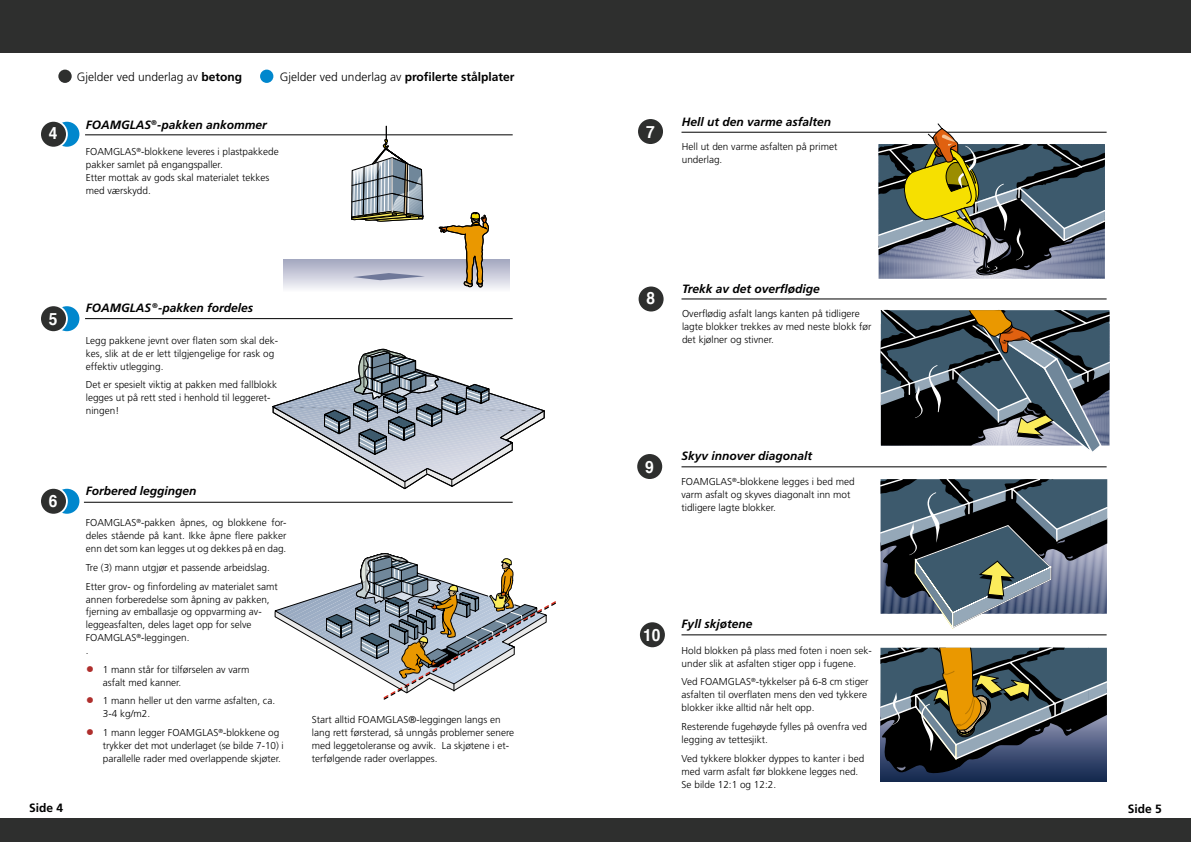
<style>
.page{position:relative;width:1191px;height:842px;background:#fff}
.page>*{position:absolute;margin:0;border:0;box-sizing:border-box;transform-origin:0 0}
.t1{font:700 16.9px "Helvetica";color:#fff;scale:.92 1}
.t2{font:italic 700 12px "Frutiger LT Std";color:#000}
.t3{font:300 12px "Frutiger LT Std";color:#000}
.t4{font:700 12px "Frutiger LT Std";color:#000}
.t5{font:300 10px/13px "Frutiger LT Std";color:#000}
.s1{font-weight:700}
.s2{font-size:17px;color:#af2f2d}
</style>
<div class="page">
<div style="left:0;top:0;width:1191px;height:53px;background:#2e2f2e"></div>
<div style="left:0;top:819px;width:1191px;height:23px;background:#2e2f2e"></div>
<hr style="left:681px;top:132px;width:425px;height:1px;background:#000">
<svg style="left:880px;top:309px;width:230px;height:143px;background:#525c61"></svg>
<svg style="left:880px;top:479px;width:228px;height:150px;background:#5d6a76"></svg>
<hr style="left:880px;top:781px;width:227px;height:1px;background:#14284c">
<hr style="left:880px;top:780px;width:227px;height:1px;background:#152a4e">
<hr style="left:880px;top:779px;width:227px;height:1px;background:#162b4f">
<hr style="left:880px;top:778px;width:227px;height:1px;background:#172c51">
<hr style="left:880px;top:777px;width:227px;height:1px;background:#192d52">
<hr style="left:880px;top:776px;width:227px;height:1px;background:#1a2e54">
<svg style="left:880px;top:647px;width:227px;height:129px;background:#4e5556"></svg>
<hr style="left:283px;top:259px;width:226px;height:1px;background:#a3a8c0">
<hr style="left:283px;top:260px;width:226px;height:1px;background:#a6aac1">
<hr style="left:283px;top:261px;width:226px;height:1px;background:#a8acc3">
<hr style="left:283px;top:262px;width:226px;height:1px;background:#abaec4">
<hr style="left:283px;top:263px;width:226px;height:1px;background:#adb1c6">
<hr style="left:283px;top:264px;width:226px;height:1px;background:#b0b3c8">
<hr style="left:283px;top:265px;width:226px;height:1px;background:#b3b5ca">
<hr style="left:283px;top:266px;width:226px;height:1px;background:#b5b8cc">
<hr style="left:283px;top:267px;width:226px;height:1px;background:#b8bace">
<hr style="left:283px;top:268px;width:226px;height:1px;background:#bbbdd0">
<hr style="left:283px;top:269px;width:226px;height:1px;background:#bec0d2">
<hr style="left:283px;top:270px;width:226px;height:1px;background:#c1c2d4">
<hr style="left:283px;top:271px;width:226px;height:1px;background:#c3c5d6">
<hr style="left:283px;top:272px;width:226px;height:1px;background:#c6c7d8">
<hr style="left:283px;top:273px;width:226px;height:1px;background:#c9cada">
<hr style="left:283px;top:274px;width:226px;height:1px;background:#cccddc">
<hr style="left:283px;top:275px;width:226px;height:1px;background:#cecfde">
<hr style="left:283px;top:276px;width:226px;height:1px;background:#d1d2e0">
<hr style="left:283px;top:277px;width:226px;height:1px;background:#d3d4e1">
<hr style="left:283px;top:278px;width:226px;height:1px;background:#d6d7e3">
<hr style="left:283px;top:279px;width:226px;height:1px;background:#d9dae6">
<hr style="left:283px;top:280px;width:226px;height:1px;background:#dcdde8">
<hr style="left:283px;top:281px;width:226px;height:1px;background:#dfdfe9">
<hr style="left:283px;top:282px;width:226px;height:1px;background:#e1e2eb">
<hr style="left:283px;top:283px;width:226px;height:1px;background:#e4e5ed">
<hr style="left:283px;top:284px;width:226px;height:1px;background:#e7e8ef">
<hr style="left:283px;top:285px;width:226px;height:1px;background:#eaebf1">
<hr style="left:283px;top:286px;width:226px;height:1px;background:#edeef3">
<hr style="left:283px;top:287px;width:226px;height:1px;background:#f0f0f5">
<hr style="left:283px;top:288px;width:226px;height:1px;background:#f3f4f7">
<hr style="left:283px;top:289px;width:226px;height:1px;background:#f6f6f9">
<hr style="left:283px;top:290px;width:226px;height:1px;background:#f9f9fb">
<svg style="left:351px;top:125px;width:138px;height:162px"></svg>
<svg style="left:272px;top:349px;width:272px;height:140px"></svg>
<svg style="left:274px;top:553px;width:282px;height:147px"></svg>
<div style="left:54px;top:122px;width:25px;height:25px;background:#0087cd;border-radius:50%"></div>
<svg style="left:39px;top:120px;width:29px;height:29px"></svg>
<div style="left:41px;top:122px;width:25px;height:25px;background:#2e2f2e;border-radius:50%"></div>
<div style="left:54px;top:306px;width:25px;height:25px;background:#0087cd;border-radius:50%"></div>
<svg style="left:39px;top:304px;width:29px;height:29px"></svg>
<div style="left:41px;top:306px;width:25px;height:25px;background:#2e2f2e;border-radius:50%"></div>
<div style="left:54px;top:489px;width:25px;height:25px;background:#0087cd;border-radius:50%"></div>
<svg style="left:39px;top:487px;width:29px;height:29px"></svg>
<div style="left:41px;top:489px;width:25px;height:25px;background:#2e2f2e;border-radius:50%"></div>
<div style="left:638px;top:119px;width:25px;height:25px;background:#2e2f2e;border-radius:50%"></div>
<div style="left:638px;top:286px;width:25px;height:25px;background:#2e2f2e;border-radius:50%"></div>
<div style="left:637px;top:454px;width:25px;height:25px;background:#2e2f2e;border-radius:50%"></div>
<div style="left:640px;top:622px;width:25px;height:25px;background:#2e2f2e;border-radius:50%"></div>
<hr style="left:85px;top:135px;width:428px;height:1px;background:#000">
<hr style="left:85px;top:318px;width:428px;height:1px;background:#000">
<hr style="left:84px;top:502px;width:429px;height:1px;background:#000">
<hr style="left:681px;top:467px;width:425px;height:1px;background:#000">
<hr style="left:681px;top:635px;width:425px;height:1px;background:#000">
<hr style="left:681px;top:299px;width:425px;height:1px;background:#000">
<svg style="left:877px;top:123px;width:229px;height:156px;background:#797f75"></svg>
<div style="left:58px;top:70px;width:14px;height:13px;background:#2e2f2e;border-radius:50%"></div>
<div style="left:260px;top:70px;width:13px;height:13px;background:#0087cd;border-radius:50%"></div>
<h1 class="t1" style="left:49px;top:120px;width:11px">4</h1>
<p class="t3" style="left:77px;top:70px;width:167px">Gjelder ved underlag av <span class="s1">betong</span></p>
<p class="t3" style="left:280px;top:70px;width:236px">Gjelder ved underlag av <span class="s1">profilerte stålplater</span></p>
<p class="t2" style="left:86px;top:118px;width:182px">FOAMGLAS<sup>®</sup>-pakken ankommer</p>
<p class="t5" style="left:86px;top:145px;width:194px">FOAMGLAS<sup>®</sup>-blokkene leveres i plastpakkede pakker samlet på engangspaller.<br>Etter mottak av gods skal materialet tekkes med værskydd.</p>
<h1 class="t1" style="left:49px;top:305px;width:11px">5</h1>
<h1 class="t1" style="left:49px;top:488px;width:11px">6</h1>
<p class="t2" style="left:86px;top:301px;width:169px">FOAMGLAS <sup>®</sup>-pakken fordeles</p>
<p class="t5" style="left:86px;top:334px;width:194px">Legg pakkene jevnt over flaten som skal dek&shy;kes, slik at de er lett tilgjengelige for rask og effektiv utlegging.</p>
<p class="t5" style="left:86px;top:378px;width:193px">Det er spesielt viktig at pakken med fallblokk legges ut på rett sted i henhold til leggeret&shy;ningen!</p>
<p class="t2" style="left:86px;top:483px;width:112px">Forbered leggingen</p>
<p class="t5" style="left:86px;top:516px;width:202px;text-align:justify">FOAMGLAS<sup>®</sup>-pakken åpnes, og blokkene for&shy;deles stående på kant. Ikke åpne flere pakker enn det som kan legges ut og dekkes på en dag.</p>
<p class="t5" style="left:86px;top:558px;width:193px;line-height:18.7px">Tre (3) mann utgjør et passende arbeidslag.<br>Etter grov- og finfordeling av materialet samt</p>
<p class="t5" style="left:86px;top:593px;width:185px">annen forberedelse som åpning av pakken, fjerning av emballasje og oppvarming av&shy;leggeasfalten, deles laget opp for selve<br>FOAMGLAS<sup>®</sup>-leggingen.<br>.</p>
<p class="t5" style="left:103px;top:663px;width:148px;text-indent:-17px"><span class="s2">•</span> 1 mann står for tilførselen av varm asfalt med kanner.</p>
<p class="t5" style="left:103px;top:694px;width:174px;text-indent:-17px"><span class="s2">•</span> 1 mann heller ut den varme asfalten, ca.<br>3-4 kg/m2.</p>
<p class="t5" style="left:103px;top:726px;width:182px;text-indent:-17px"><span class="s2">•</span> 1 mann legger FOAMGLAS<sup>®</sup>-blokkene og trykker det mot underlaget (se bilde 7-10) i parallelle rader med overlappende skjøter.</p>
<p class="t5" style="left:312px;top:713px;width:204px">Start alltid FOAMGLAS®-leggingen langs en lang rett førsterad, så unngås problemer senere med leggetoleranse og avvik. La skjøtene i et&shy;terfølgende rader overlappes.</p>
<h1 class="t1" style="left:646px;top:118px;width:11px">7</h1>
<p class="t2" style="left:682px;top:114px;width:151px">Hell ut den varme asfalten</p>
<p class="t5" style="left:682px;top:140px;width:157px">Hell ut den varme asfalten på primet underlag.</p>
<h1 class="t1" style="left:646px;top:284px;width:11px">8</h1>
<p class="t2" style="left:682px;top:281px;width:139px">Trekk av det overflødige</p>
<p class="t5" style="left:682px;top:307px;width:191px">Overflødig asfalt langs kanten på tidligere lagte blokker trekkes av med neste blokk før det kjølner og stivner.</p>
<h1 class="t1" style="left:645px;top:453px;width:11px">9</h1>
<p class="t2" style="left:681px;top:449px;width:132px">Skyv innover diagonalt</p>
<p class="t5" style="left:681px;top:475px;width:174px">FOAMGLAS<sup>®</sup>-blokkene legges i bed med varm asfalt og skyves diagonalt inn mot tidligere lagte blokker.</p>
<h1 class="t1" style="left:643px;top:621px;width:20px">10</h1>
<p class="t2" style="left:681px;top:616px;width:72px">Fyll skjøtene</p>
<p class="t5" style="left:681px;top:644px;width:192px">Hold blokken på plass med foten i noen sek&shy;under slik at asfalten stiger opp i fugene.</p>
<p class="t5" style="left:681px;top:675px;width:188px">Ved FOAMGLAS<sup>®</sup>-tykkelser på 6-8 cm stiger asfalten til overflaten mens den ved tykkere blokker ikke alltid når helt opp.</p>
<p class="t5" style="left:681px;top:720px;width:187px">Resterende fugehøyde fylles på ovenfra ved legging av tettesjikt.</p>
<p class="t5" style="left:681px;top:752px;width:184px">Ved tykkere blokker dyppes to kanter i bed med varm asfalt før blokkene legges ned.<br>Se bilde 12:1 og 12:2.</p>
<p class="t4" style="left:29px;top:801px;width:36px">Side 4</p>
<p class="t4" style="left:1127px;top:801px;width:36px">Side 5</p>
</div>
